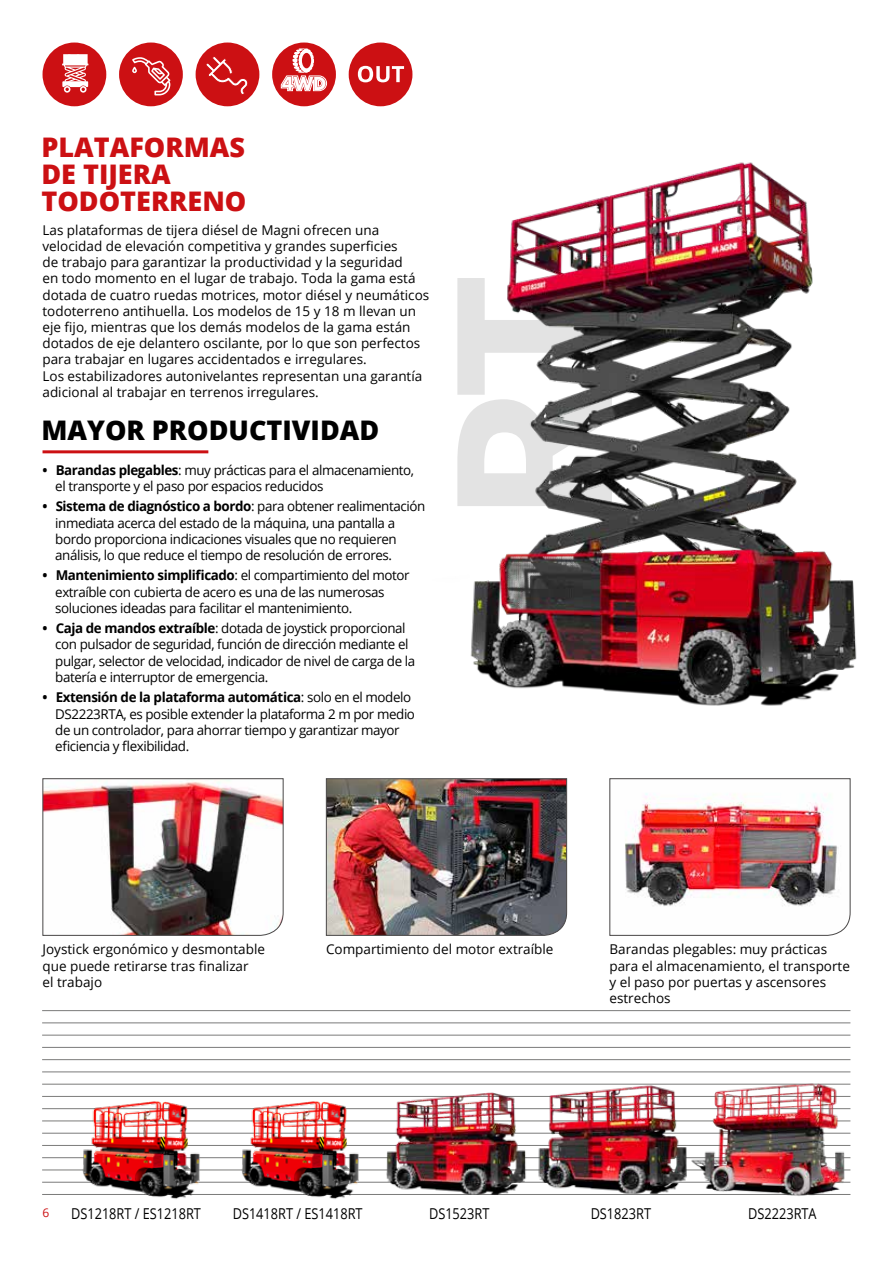
<style>
.page{position:relative;width:893px;height:1263px;background:#fff}
.page>*{position:absolute;margin:0;border:0;box-sizing:border-box;transform-origin:0 0}
.t1{font:700 216.45px "Open Sans";color:#e3e3e3}
.t2{font:800 27px/27px "Open Sans";color:#cc1013}
.t3{font:800 27px "Open Sans";color:#000}
.t4{font:700 17.4px "Futura Std";color:#fff}
.t5{font:15px "Open Sans";color:#000;scale:.85 1}
.t6{font:13.5px/16.2px "Open Sans";letter-spacing:-.03em;color:#000}
.t7{font:13.5px/16.2px "Open Sans";color:#000}
.t8{font:12px "Open Sans";color:#cc1013}
.s1{font-weight:700}
</style>
<div class="page">
<hr style="left:42px;top:1194px;width:808px;height:1px;background:#7b7b7a">
<hr style="left:42px;top:1010px;width:808px;height:1px;background:#7b7b7a">
<hr style="left:42px;top:1182px;width:808px;height:1px;background:#7b7b7a">
<hr style="left:42px;top:1170px;width:808px;height:1px;background:#7b7b7a">
<hr style="left:42px;top:1157px;width:808px;height:1px;background:#7b7b7a">
<hr style="left:42px;top:1145px;width:808px;height:1px;background:#7b7b7a">
<hr style="left:42px;top:1133px;width:808px;height:1px;background:#7b7b7a">
<hr style="left:42px;top:1121px;width:808px;height:1px;background:#7b7b7a">
<hr style="left:42px;top:1108px;width:808px;height:1px;background:#7b7b7a">
<hr style="left:42px;top:1096px;width:808px;height:1px;background:#7b7b7a">
<hr style="left:42px;top:1084px;width:808px;height:1px;background:#7b7b7a">
<hr style="left:42px;top:1072px;width:808px;height:1px;background:#7b7b7a">
<hr style="left:42px;top:1059px;width:808px;height:1px;background:#7b7b7a">
<hr style="left:42px;top:1047px;width:808px;height:1px;background:#7b7b7a">
<hr style="left:42px;top:1035px;width:808px;height:1px;background:#7b7b7a">
<hr style="left:42px;top:1022px;width:808px;height:1px;background:#7b7b7a">
<img style="left:470px;top:162px;width:387px;height:544px">
<hr style="left:43px;top:450px;width:165px;height:3px;background:#cc1013">
<div style="left:43px;top:43px;width:63px;height:63px;background:#cc1013;border-radius:50%"></div>
<div style="left:62px;top:81px;width:26px;height:6px;background:#fff"></div>
<svg style="left:64px;top:86px;width:6px;height:7px"></svg>
<svg style="left:65px;top:88px;width:4px;height:3px"></svg>
<svg style="left:80px;top:86px;width:7px;height:7px"></svg>
<svg style="left:62px;top:54px;width:27px;height:28px"></svg>
<div style="left:119px;top:43px;width:64px;height:63px;background:#cc1013;border-radius:50%"></div>
<svg style="left:132px;top:57px;width:38px;height:38px"></svg>
<div style="left:349px;top:43px;width:63px;height:63px;background:#cc1013;border-radius:50%"></div>
<svg style="left:358px;top:66px;width:46px;height:16px"></svg>
<img style="left:507px;top:1071px;width:168px;height:123px">
<img style="left:675px;top:1059px;width:176px;height:137px">
<img style="left:356px;top:1077px;width:183px;height:118px">
<img style="left:81px;top:1101px;width:122px;height:98px">
<img style="left:241px;top:1087px;width:122px;height:112px">
<img style="left:42px;top:778px;width:242px;height:158px">
<img style="left:326px;top:778px;width:241px;height:158px">
<img style="left:609px;top:778px;width:242px;height:158px">
<div style="left:272px;top:43px;width:64px;height:63px;background:#cc1013;border-radius:50%"></div>
<svg style="left:281px;top:48px;width:46px;height:43px"></svg>
<div style="left:196px;top:43px;width:63px;height:63px;background:#cc1013;border-radius:50%"></div>
<svg style="left:205px;top:57px;width:43px;height:50px"></svg>
<h2 class="t2" style="left:41px;top:132px;width:207px">PLATAFORMAS<br>DE TIJERA<br>TODOTERRENO</h2>
<p class="t4" style="left:282px;top:72px;width:46px">4WD</p>
<p class="t7" style="left:43px;top:221px;width:388px">Las plataformas de tijera diésel de Magni ofrecen una velocidad de elevación competitiva y grandes superficies<br>de trabajo para garantizar la productividad y la seguridad<br>en todo momento en el lugar de trabajo. Toda la gama está dotada de cuatro ruedas motrices, motor diésel y neumáticos todoterreno antihuella. Los modelos de 15 y 18 m llevan un eje fijo, mientras que los demás modelos de la gama están dotados de eje delantero oscilante, por lo que son perfectos para trabajar en lugares accidentados e irregulares.<br>Los estabilizadores autonivelantes representan una garantía adicional al trabajar en terrenos irregulares.</p>
<h2 class="t3" style="left:41px;top:409px;width:339px">MAYOR PRODUCTIVIDAD</h2>
<p class="t6" style="left:55px;top:461px;width:360px;text-indent:-13px"><span class="s1">• Barandas plegables</span>: muy prácticas para el almacenamiento, el transporte y el paso por espacios reducidos</p>
<p class="t6" style="left:55px;top:498px;width:371px;text-indent:-13px"><span class="s1">• Sistema de diagnóstico a bordo</span>: para obtener realimentación inmediata acerca del estado de la máquina, una pantalla a bordo proporciona indicaciones visuales que no requieren análisis, lo que reduce el tiempo de resolución de errores.</p>
<p class="t6" style="left:55px;top:567px;width:356px;text-indent:-13px"><span class="s1">• Mantenimiento simplificado</span>: el compartimiento del motor extraíble con cubierta de acero es una de las numerosas soluciones ideadas para facilitar el mantenimiento.</p>
<p class="t6" style="left:55px;top:620px;width:361px;text-indent:-13px"><span class="s1">• Caja de mandos extraíble</span>: dotada de joystick proporcional con pulsador de seguridad, función de dirección mediante el pulgar, selector de velocidad, indicador de nivel de carga de la batería e interruptor de emergencia.</p>
<p class="t6" style="left:55px;top:689px;width:361px;text-indent:-13px"><span class="s1">• Extensión de la plataforma automática</span>: solo en el modelo DS2223RTA, es posible extender la plataforma 2 m por medio de un controlador, para ahorrar tiempo y garantizar mayor eficiencia y flexibilidad.</p>
<h1 class="t1" style="left:381px;top:525px;width:253px;rotate:-90deg">RT</h1>
<p class="t7" style="left:43px;top:941px;width:224px">Joystick ergonómico y desmontable que puede retirarse tras finalizar<br>el trabajo</p>
<p class="t7" style="left:326px;top:941px;width:229px">Compartimiento del motor extraíble</p>
<p class="t7" style="left:609px;top:941px;width:242px">Barandas plegables: muy prácticas para el almacenamiento, el transporte y el paso por puertas y ascensores estrechos</p>
<p class="t8" style="left:43px;top:1204px;width:8px">6</p>
<p class="t5" style="left:71px;top:1204px;width:154px">DS1218RT / ES1218RT</p>
<p class="t5" style="left:233px;top:1204px;width:154px">DS1418RT / ES1418RT</p>
<p class="t5" style="left:429px;top:1204px;width:73px">DS1523RT</p>
<p class="t5" style="left:591px;top:1204px;width:73px">DS1823RT</p>
<p class="t5" style="left:748px;top:1204px;width:82px">DS2223RTA</p>
</div>
